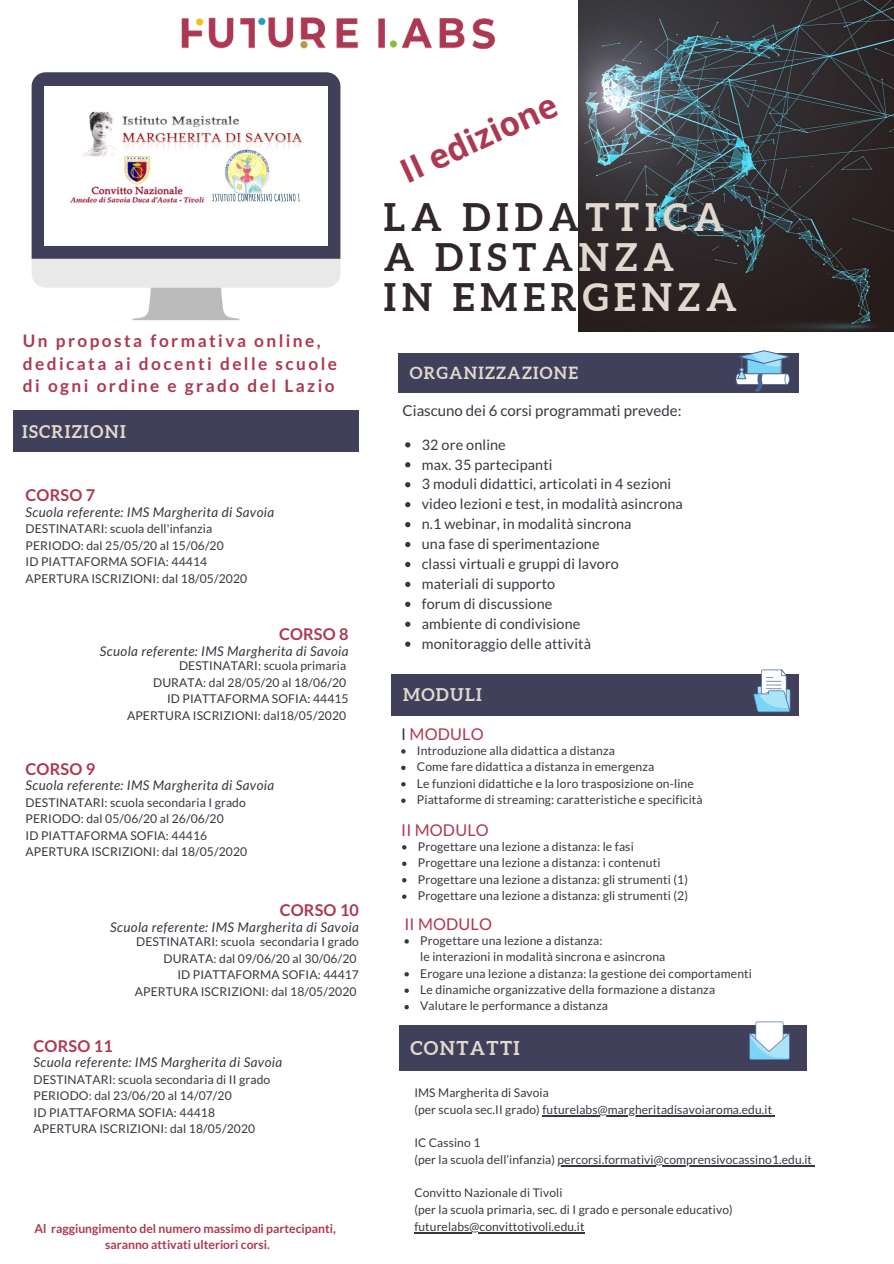
<style>
.page{position:relative;width:894px;height:1264px;background:#fff}
.page>*{position:absolute;margin:0;border:0;box-sizing:border-box;transform-origin:0 0}
.t1{font:700 37.95px/40.2px "Aleo";letter-spacing:.155em;color:#312629}
.t2{font:700 33px "Open Sans";color:#ad3852}
.t3{font:700 19.05px "Aleo";letter-spacing:.07em;color:#e1d8cf}
.t4{font:700 17.55px "Aleo";letter-spacing:.07em;color:#e1d8cf}
.t5{font:700 17.25px/22.6px "Lato";letter-spacing:.14em;color:#ad3852}
.t6{font:700 16.8px "Aleo";letter-spacing:.07em;color:#e1d8cf}
.t7{font:700 16.2px "Lato";letter-spacing:.01em;color:#ad3852}
.t8{font:16.2px "Lato";letter-spacing:.01em;color:#ad3852}
.t9{font:15px "Lato";color:#373741}
.t10{font:14.4px/20px "Lato";letter-spacing:.01em;color:#373741}
.t11{font:italic 13.5px "Lato";letter-spacing:.03em;color:#373741}
.t12{font:12.15px/16.5px "Lato";letter-spacing:.01em;color:#373741}
.t13{font:700 12.15px/16px "Lato";color:#ad3852;text-align:center}
.t14{font:12px/16.6px "Lato";letter-spacing:.01em;color:#373741}
.s1{color:#e1d8cf}
.s2{color:#373741}
</style>
<div class="page">
<img style="left:578px;top:0;width:315px;height:331px">
<div style="left:398px;top:354px;width:400px;height:39px;background:#40405b"></div>
<svg style="left:405px;top:442px;width:5px;height:5px"></svg>
<svg style="left:405px;top:462px;width:5px;height:5px"></svg>
<svg style="left:405px;top:482px;width:5px;height:5px"></svg>
<svg style="left:405px;top:502px;width:5px;height:5px"></svg>
<svg style="left:405px;top:522px;width:5px;height:5px"></svg>
<svg style="left:405px;top:542px;width:5px;height:5px"></svg>
<svg style="left:405px;top:562px;width:5px;height:5px"></svg>
<svg style="left:405px;top:581px;width:5px;height:6px"></svg>
<svg style="left:405px;top:601px;width:5px;height:6px"></svg>
<svg style="left:405px;top:621px;width:5px;height:6px"></svg>
<svg style="left:405px;top:641px;width:5px;height:6px"></svg>
<div style="left:398px;top:1025px;width:408px;height:45px;background:#40405b"></div>
<div style="left:13px;top:410px;width:346px;height:42px;background:#40405b"></div>
<img style="left:181px;top:17px;width:314px;height:32px">
<svg style="left:32px;top:72px;width:308px;height:187px;background:#505068"></svg>
<svg style="left:32px;top:259px;width:308px;height:61px"></svg>
<img style="left:45px;top:87px;width:282px;height:158px">
<div style="left:391px;top:674px;width:408px;height:42px;background:#40405b"></div>
<svg style="left:401px;top:749px;width:4px;height:4px"></svg>
<svg style="left:401px;top:765px;width:4px;height:5px"></svg>
<svg style="left:401px;top:782px;width:4px;height:4px"></svg>
<svg style="left:401px;top:798px;width:4px;height:5px"></svg>
<svg style="left:402px;top:845px;width:4px;height:4px"></svg>
<svg style="left:402px;top:861px;width:4px;height:5px"></svg>
<svg style="left:402px;top:878px;width:4px;height:4px"></svg>
<svg style="left:402px;top:894px;width:4px;height:4px"></svg>
<svg style="left:404px;top:939px;width:5px;height:4px"></svg>
<svg style="left:404px;top:972px;width:5px;height:4px"></svg>
<svg style="left:404px;top:988px;width:5px;height:4px"></svg>
<svg style="left:404px;top:1005px;width:5px;height:4px"></svg>
<svg style="left:753px;top:669px;width:37px;height:43px"></svg>
<svg style="left:735px;top:350px;width:54px;height:43px"></svg>
<svg style="left:749px;top:1021px;width:40px;height:38px;background:#bad9e9"></svg>
<hr style="left:542px;top:1115px;width:232px;height:1px;background:#373741">
<hr style="left:557px;top:1165px;width:257px;height:1px;background:#373741">
<hr style="left:414px;top:1231px;width:170px;height:2px;background:#373741">
<h3 class="t5" style="left:23px;top:329px;width:315px">Un proposta formativa online, dedicata ai docenti delle scuole di ogni ordine e grado del Lazio</h3>
<h3 class="t4" style="left:22px;top:421px;width:105px">ISCRIZIONI</h3>
<h3 class="t7" style="left:26px;top:485px;width:71px">CORSO 7</h3>
<p class="t12" style="left:26px;top:520px;width:223px">DESTINATARI: scuola dell'infanzia PERIODO: dal 25/05/20 al 15/06/20<br>ID PIATTAFORMA SOFIA: 44414<br>APERTURA ISCRIZIONI: dal 18/05/2020</p>
<p class="t11" style="left:26px;top:504px;width:250px">Scuola referente: IMS Margherita di Savoia</p>
<h3 class="t7" style="left:279px;top:624px;width:71px">CORSO 8</h3>
<p class="t11" style="left:100px;top:642px;width:250px">Scuola referente: IMS Margherita di Savoia</p>
<p class="t12" style="left:127px;top:657px;width:223px;text-align:right">DESTINATARI: scuola primaria<br>DURATA: dal 28/05/20 al 18/06/20<br>ID PIATTAFORMA SOFIA: 44415<br>APERTURA ISCRIZIONI: dal18/05/2020</p>
<h3 class="t7" style="left:26px;top:758px;width:71px">CORSO 9</h3>
<p class="t12" style="left:26px;top:793px;width:223px">DESTINATARI: scuola secondaria I grado PERIODO: dal 05/06/20 al 26/06/20<br>ID PIATTAFORMA SOFIA: 44416<br>APERTURA ISCRIZIONI: dal 18/05/2020</p>
<p class="t11" style="left:26px;top:776px;width:250px">Scuola referente: IMS Margherita di Savoia</p>
<h3 class="t7" style="left:280px;top:900px;width:81px">CORSO 10</h3>
<p class="t11" style="left:110px;top:918px;width:250px">Scuola referente: IMS Margherita di Savoia</p>
<p class="t12" style="left:135px;top:933px;width:225px;text-align:right">DESTINATARI: scuola secondaria I grado DURATA: dal 09/06/20 al 30/06/20<br>ID PIATTAFORMA SOFIA: 44417<br>APERTURA ISCRIZIONI: dal 18/05/2020</p>
<h3 class="t7" style="left:34px;top:1035px;width:81px">CORSO 11</h3>
<p class="t12" style="left:34px;top:1070px;width:238px">DESTINATARI: scuola secondaria di II grado PERIODO: dal 23/06/20 al 14/07/20<br>ID PIATTAFORMA SOFIA: 44418<br>APERTURA ISCRIZIONI: dal 18/05/2020</p>
<p class="t11" style="left:34px;top:1053px;width:250px">Scuola referente: IMS Margherita di Savoia</p>
<p class="t13" style="left:34px;top:1220px;width:303px">Al raggiungimento del numero massimo di partecipanti, saranno attivati ulteriori corsi.</p>
<h2 class="t2" style="left:392px;top:152px;width:170px;rotate:-25deg">II edizione</h2>
<h1 class="t1" style="left:384px;top:197px;width:354px">LA DIDA<span class="s1">TTICA<br></span>A DISTA<span class="s1">NZA<br></span>IN EMER<span class="s1">GENZA</span></h1>
<h3 class="t6" style="left:410px;top:363px;width:169px">ORGANIZZAZIONE</h3>
<p class="t9" style="left:402px;top:401px;width:280px">Ciascuno dei 6 corsi programmati prevede:</p>
<p class="t10" style="left:421px;top:434px;width:262px">32 ore online<br>max. 35 partecipanti<br>3 moduli didattici, articolati in 4 sezioni video lezioni e test, in modalità asincrona n.1 webinar, in modalità sincrona<br>una fase di sperimentazione<br>classi virtuali e gruppi di lavoro<br>materiali di supporto<br>forum di discussione<br>ambiente di condivisione<br>monitoraggio delle attività</p>
<h3 class="t4" style="left:403px;top:684px;width:80px">MODULI</h3>
<h3 class="t8" style="left:401px;top:723px;width:84px"><span class="s2">I</span> MODULO</h3>
<p class="t12" style="left:417px;top:741px;width:287px">Introduzione alla didattica a distanza<br>Come fare didattica a distanza in emergenza<br>Le funzioni didattiche e la loro trasposizione on-line Piattaforme di streaming: caratteristiche e specificità</p>
<p class="t12" style="left:418px;top:837px;width:271px">Progettare una lezione a distanza: le fasi Progettare una lezione a distanza: i contenuti Progettare una lezione a distanza: gli strumenti (1)<br>Progettare una lezione a distanza: gli strumenti (2)</p>
<h3 class="t8" style="left:404px;top:914px;width:89px">II MODULO</h3>
<p class="t12" style="left:420px;top:931px;width:184px">Progettare una lezione a distanza:</p>
<p class="t12" style="left:420px;top:964px;width:333px">Erogare una lezione a distanza: la gestione dei comportamenti<br>Le dinamiche organizzative della formazione a distanza<br>Valutare le performance a distanza</p>
<h3 class="t8" style="left:401px;top:820px;width:89px">II MODULO</h3>
<p class="t12" style="left:420px;top:948px;width:247px">le interazioni in modalità sincrona e asincrona</p>
<h3 class="t3" style="left:410px;top:1037px;width:111px">CONTATTI</h3>
<p class="t14" style="left:414px;top:1084px;width:359px">IMS Margherita di Savoia<br>(per scuola sec.II grado) futurelabs@margheritadisavoiaroma.edu.it</p>
<p class="t14" style="left:414px;top:1134px;width:399px">IC Cassino 1<br>(per la scuola dell’infanzia) percorsi.formativi@comprensivocassino1.edu.it</p>
<p class="t14" style="left:414px;top:1184px;width:320px">Convitto Nazionale di Tivoli<br>(per la scuola primaria, sec. di I grado e personale educativo) futurelabs@convittotivoli.edu.it</p>
</div>
